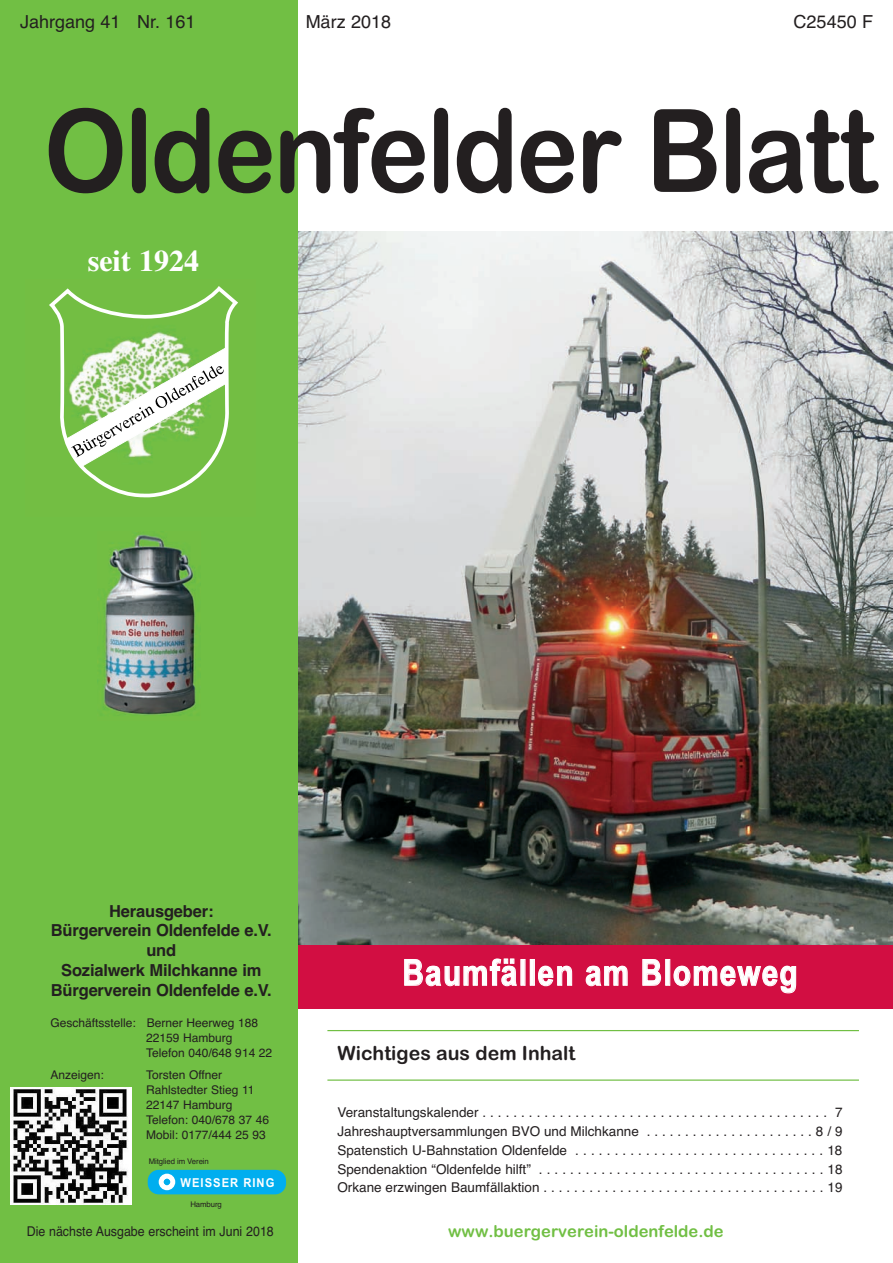
<style>
.page{position:relative;width:893px;height:1263px;background:#fff}
.page>*{position:absolute;margin:0;border:0;box-sizing:border-box;transform-origin:0 0}
.t1{font:115.5px "Arial Rounded MT Bold+TWVGYW";letter-spacing:-.025em;color:#231f20;scale:.91 1}
.t2{font:36px "Arial Narrow Bold+ZWEHIE";letter-spacing:.035em;color:#fff}
.t3{font:30px "Times Bold+PEFCET";color:#fff}
.t4{font:19.5px "Arial Rounded MT Bold+TWVGYW";color:#231f20}
.t5{font:18px "Helvetica+HTSQDE";color:#231f20}
.t6{font:16.5px/19.8px "Helvetica Bold+TAHMAC";letter-spacing:-.01em;color:#231f20;text-align:center}
.t7{font:16.5px "Arial Rounded MT Bold+TWVGYW";color:#71bf44}
.t8{font:13.5px/18.8px "Helvetica+HTSQDE";color:#231f20;text-align:justify}
.t9{font:13.5px "Helvetica+HTSQDE";color:#231f20;scale:.92 1}
.t10{font:12.3px "Arial Narrow Bold+ZAYEDE";letter-spacing:.075em;color:#fff;scale:1.11 1}
.t11{font:12px/15px "Helvetica+HTSQDE";color:#231f20}
.t12{font:7.8px "Helvetica+FCBNJU";letter-spacing:-.01em;color:#231f20}
</style>
<div class="page">
<img style="left:0;top:0;width:893px;height:1263px">
<h3 class="t5" style="left:20px;top:11px;width:177px">Jahrgang 41 Nr. 161</h3>
<h3 class="t5" style="left:306px;top:11px;width:87px">März 2018</h3>
<h3 class="t5" style="left:794px;top:11px;width:81px">C25450 F</h3>
<h1 class="t1" style="left:44px;top:84px;width:916px">Oldenfelder Blatt</h1>
<h3 class="t3" style="left:88px;top:243px;width:113px">seit 1924</h3>
<p class="t6" style="left:51px;top:901px;width:222px">Herausgeber:<br>Bürgerverein Oldenfelde e.V. und<br>Sozialwerk Milchkanne im<br>Bürgerverein Oldenfelde e.V.</p>
<p class="t11" style="left:146px;top:1015px;width:128px;text-indent:-96px">Geschäftsstelle: Berner Heerweg 188<br>22159 Hamburg<br>Telefon 040/648 914 22</p>
<p class="t11" style="left:50px;top:1067px;width:55px">Anzeigen:</p>
<p class="t11" style="left:146px;top:1067px;width:125px">Torsten Offner<br>Rahlstedter Stieg 11<br>22147 Hamburg<br>Telefon: 040/678 37 46<br>Mobil: 0177/444 25 93</p>
<p class="t12" style="left:149px;top:1157px;width:62px">Mitglied im Verein</p>
<p class="t12" style="left:190px;top:1199px;width:33px">Hamburg</p>
<p class="t10" style="left:180px;top:1175px;width:86px">WEISSER RING</p>
<p class="t9" style="left:27px;top:1224px;width:270px">Die nächste Ausgabe erscheint im Juni 2018</p>
<h2 class="t2" style="left:403px;top:952px;width:396px">Baumfällen am Blomeweg</h2>
<h3 class="t4" style="left:337px;top:1042px;width:239px">Wichtiges aus dem Inhalt</h3>
<p class="t8" style="left:337px;top:1103px;width:507px">Veranstaltungskalender............................................. 7<br>Jahreshauptversammlungen BVO und Milchkanne . . . . . . . . . . . . . . . . . . . . . . 8 / 9<br>SpatenstichU-BahnstationOldenfelde ................................18<br>Spendenaktion“Oldenfeldehilft” .....................................18<br>OrkaneerzwingenBaumfällaktion.....................................19</p>
<p class="t7" style="left:448px;top:1221px;width:277px">www.buergerverein-oldenfelde.de</p>
</div>
